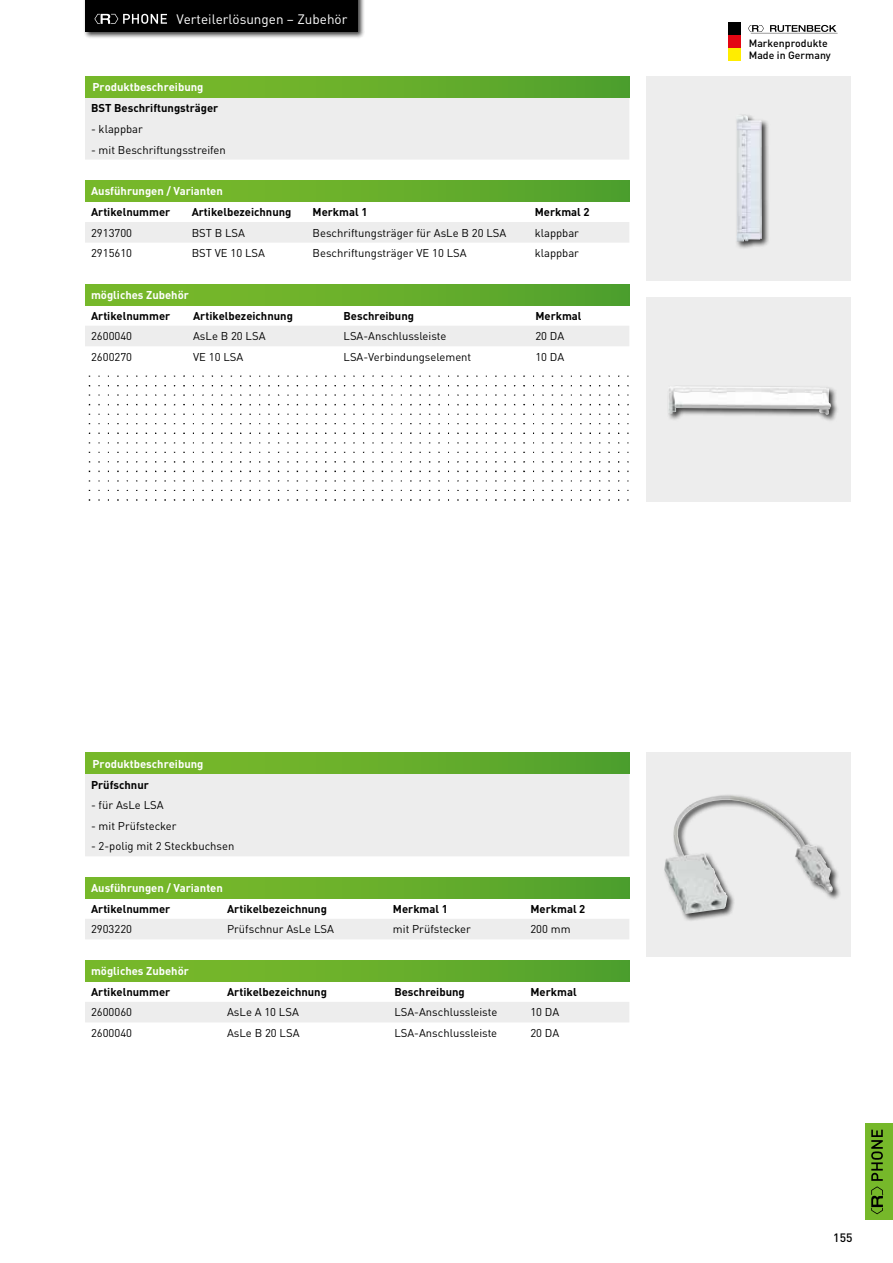
<style>
.page{position:relative;width:893px;height:1263px;background:#fff}
.page>*{position:absolute;margin:0;border:0;box-sizing:border-box;transform-origin:0 0}
.t1{font:13.5px "DIN Pro";color:#fff}
.t2{font:500 12px "DIN Pro";color:#000}
.t3{font:11.25px "DIN Pro";color:#000}
.t4{font:700 11.25px "DIN Pro";color:#000}
.t5{font:700 11.25px "DIN Pro";color:#fff}
.t6{font:500 10.5px/12px "DIN Pro";color:#000}
</style>
<div class="page">
<div style="left:728px;top:47px;width:13px;height:14px;background:#ffed00"></div>
<div style="left:728px;top:35px;width:13px;height:13px;background:#e30613"></div>
<div style="left:728px;top:22px;width:13px;height:13px;background:#000"></div>
<svg style="left:770px;top:25px;width:66px;height:7px"></svg>
<svg style="left:748px;top:25px;width:16px;height:7px"></svg>
<hr style="left:751px;top:33px;width:87px;height:1px;background:#000">
<div style="left:865px;top:1123px;width:28px;height:97px;background:#76b82a"></div>
<svg style="left:871px;top:1130px;width:12px;height:84px"></svg>
<div style="left:646px;top:77px;width:204px;height:204px;background:#ededed"></div>
<div style="left:85px;top:98px;width:544px;height:62px;background:#ededed"></div>
<div style="left:85px;top:77px;width:544px;height:21px;background:linear-gradient(to right,#7ebc2a,#52a22d)"></div>
<div style="left:85px;top:181px;width:544px;height:20px;background:linear-gradient(to right,#7ebc2a,#52a22d)"></div>
<div style="left:85px;top:222px;width:544px;height:21px;background:#ededed"></div>
<div style="left:85px;top:284px;width:544px;height:21px;background:linear-gradient(to right,#7ebc2a,#52a22d)"></div>
<div style="left:85px;top:326px;width:544px;height:20px;background:#ededed"></div>
<div style="left:646px;top:298px;width:204px;height:204px;background:#ededed"></div>
<div style="left:735px;top:113px;width:35px;height:137px;background:#000;opacity:.75"></div>
<img style="left:736px;top:115px;width:26px;height:127px">
<div style="left:667px;top:385px;width:172px;height:38px;background:#000;opacity:.75"></div>
<img style="left:668px;top:386px;width:163px;height:29px">
<div style="left:84px;top:0;width:281px;height:39px;background:#000;opacity:.75"></div>
<div style="left:85px;top:0;width:272px;height:31px;background:#000"></div>
<svg style="left:94px;top:14px;width:73px;height:10px"></svg>
<div style="left:646px;top:753px;width:204px;height:204px;background:#ededed"></div>
<div style="left:85px;top:774px;width:544px;height:82px;background:#ededed"></div>
<div style="left:85px;top:753px;width:544px;height:21px;background:linear-gradient(to right,#7ebc2a,#52a22d)"></div>
<div style="left:85px;top:877px;width:544px;height:21px;background:linear-gradient(to right,#7ebc2a,#52a22d)"></div>
<div style="left:85px;top:919px;width:544px;height:20px;background:#ededed"></div>
<div style="left:85px;top:961px;width:544px;height:20px;background:linear-gradient(to right,#7ebc2a,#52a22d)"></div>
<div style="left:85px;top:1002px;width:544px;height:20px;background:#ededed"></div>
<div style="left:663px;top:794px;width:178px;height:128px;background:#000;opacity:.75"></div>
<img style="left:664px;top:800px;width:149px;height:114px">
<img style="left:88px;top:375px;width:541px;height:126px">
<p class="t1" style="left:176px;top:9px;width:173px">Verteilerlösungen – Zubehör</p>
<p class="t5" style="left:92px;top:80px;width:113px">Produktbeschreibung</p>
<p class="t4" style="left:91px;top:101px;width:129px">BST Beschriftungsträger</p>
<p class="t3" style="left:91px;top:121px;width:53px">- klappbar</p>
<p class="t3" style="left:91px;top:142px;width:136px">- mit Beschriftungsstreifen</p>
<p class="t5" style="left:91px;top:184px;width:133px">Ausführungen / Varianten</p>
<p class="t4" style="left:91px;top:204px;width:81px">Artikelnummer</p>
<p class="t4" style="left:192px;top:204px;width:101px">Artikelbezeichnung</p>
<p class="t4" style="left:313px;top:204px;width:56px">Merkmal 1</p>
<p class="t4" style="left:535px;top:204px;width:56px">Merkmal 2</p>
<p class="t3" style="left:91px;top:225px;width:43px">2913700</p>
<p class="t3" style="left:192px;top:225px;width:55px">BST B LSA</p>
<p class="t3" style="left:313px;top:225px;width:195px">Beschriftungsträger für AsLe B 20 LSA</p>
<p class="t3" style="left:535px;top:225px;width:46px">klappbar</p>
<p class="t3" style="left:91px;top:246px;width:43px">2915610</p>
<p class="t3" style="left:192px;top:246px;width:75px">BST VE 10 LSA</p>
<p class="t3" style="left:313px;top:246px;width:156px">Beschriftungsträger VE 10 LSA</p>
<p class="t3" style="left:535px;top:246px;width:46px">klappbar</p>
<p class="t5" style="left:91px;top:287px;width:99px">mögliches Zubehör</p>
<p class="t4" style="left:91px;top:308px;width:81px">Artikelnummer</p>
<p class="t4" style="left:193px;top:308px;width:101px">Artikelbezeichnung</p>
<p class="t4" style="left:344px;top:308px;width:72px">Beschreibung</p>
<p class="t4" style="left:535px;top:308px;width:48px">Merkmal</p>
<p class="t3" style="left:91px;top:329px;width:43px">2600040</p>
<p class="t3" style="left:193px;top:329px;width:74px">AsLe B 20 LSA</p>
<p class="t3" style="left:344px;top:329px;width:104px">LSA-Anschlussleiste</p>
<p class="t3" style="left:535px;top:329px;width:30px">20 DA</p>
<p class="t3" style="left:91px;top:349px;width:43px">2600270</p>
<p class="t3" style="left:193px;top:349px;width:52px">VE 10 LSA</p>
<p class="t3" style="left:344px;top:349px;width:129px">LSA-Verbindungselement</p>
<p class="t3" style="left:535px;top:349px;width:30px">10 DA</p>
<p class="t5" style="left:92px;top:756px;width:113px">Produktbeschreibung</p>
<p class="t4" style="left:91px;top:777px;width:59px">Prüfschnur</p>
<p class="t3" style="left:91px;top:797px;width:74px">- für AsLe LSA</p>
<p class="t3" style="left:91px;top:818px;width:87px">- mit Prüfstecker</p>
<p class="t3" style="left:91px;top:839px;width:145px">- 2-polig mit 2 Steckbuchsen</p>
<p class="t5" style="left:91px;top:880px;width:133px">Ausführungen / Varianten</p>
<p class="t4" style="left:91px;top:901px;width:81px">Artikelnummer</p>
<p class="t4" style="left:227px;top:901px;width:101px">Artikelbezeichnung</p>
<p class="t4" style="left:393px;top:901px;width:56px">Merkmal 1</p>
<p class="t4" style="left:530px;top:901px;width:56px">Merkmal 2</p>
<p class="t3" style="left:91px;top:922px;width:43px">2903220</p>
<p class="t3" style="left:227px;top:922px;width:108px">Prüfschnur AsLe LSA</p>
<p class="t3" style="left:393px;top:922px;width:80px">mit Prüfstecker</p>
<p class="t3" style="left:530px;top:922px;width:42px">200 mm</p>
<p class="t5" style="left:91px;top:963px;width:99px">mögliches Zubehör</p>
<p class="t4" style="left:91px;top:984px;width:81px">Artikelnummer</p>
<p class="t4" style="left:227px;top:984px;width:101px">Artikelbezeichnung</p>
<p class="t4" style="left:394px;top:984px;width:72px">Beschreibung</p>
<p class="t4" style="left:530px;top:984px;width:48px">Merkmal</p>
<p class="t3" style="left:91px;top:1005px;width:43px">2600060</p>
<p class="t3" style="left:227px;top:1005px;width:73px">AsLe A 10 LSA</p>
<p class="t3" style="left:394px;top:1005px;width:104px">LSA-Anschlussleiste</p>
<p class="t3" style="left:530px;top:1005px;width:30px">10 DA</p>
<p class="t3" style="left:91px;top:1025px;width:43px">2600040</p>
<p class="t3" style="left:227px;top:1025px;width:74px">AsLe B 20 LSA</p>
<p class="t3" style="left:394px;top:1025px;width:104px">LSA-Anschlussleiste</p>
<p class="t3" style="left:530px;top:1025px;width:30px">20 DA</p>
<p class="t6" style="left:749px;top:36px;width:84px">Markenprodukte<br>Made in Germany</p>
<p class="t2" style="left:833px;top:1230px;width:21px">155</p>
</div>
